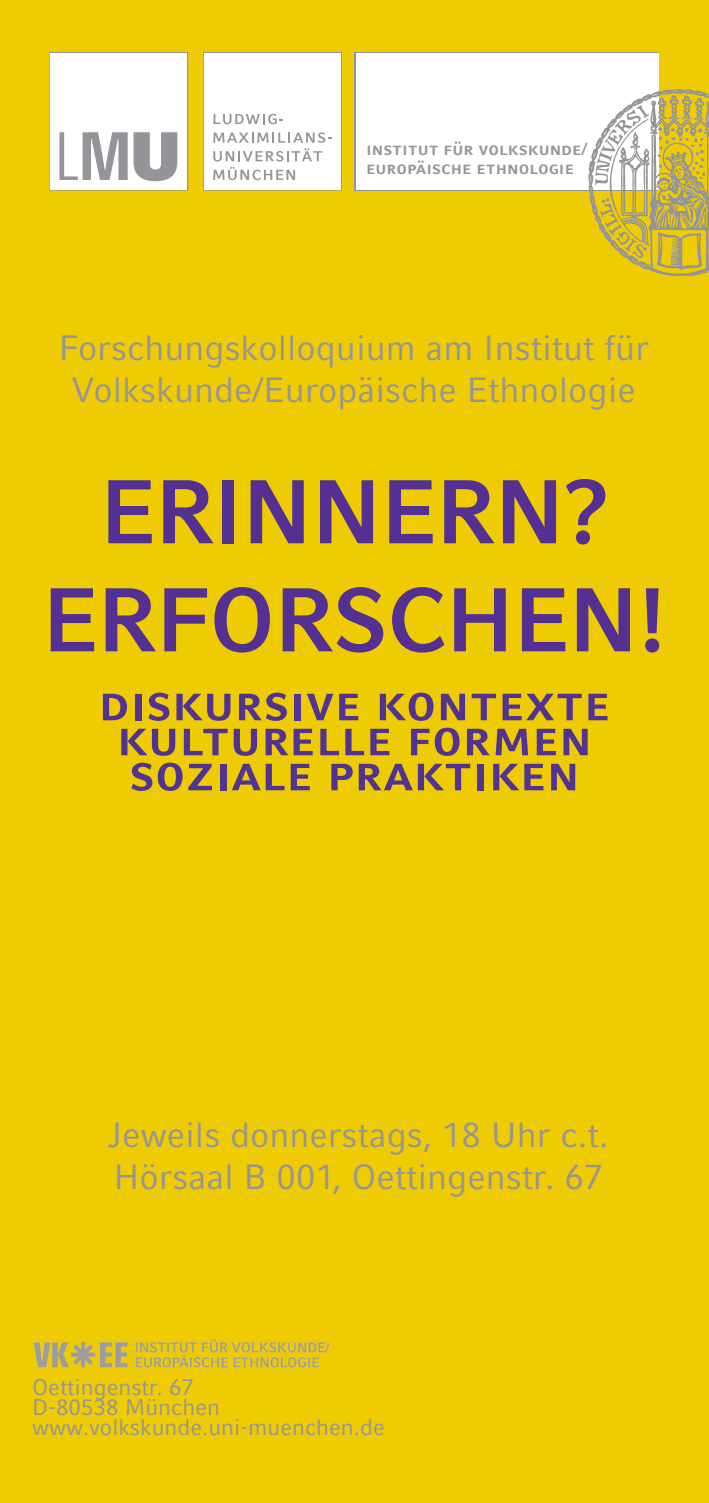
<style>
.page{position:relative;width:709px;height:1503px;background:#fff}
.page>*{position:absolute;margin:0;border:0;box-sizing:border-box;transform-origin:0 0}
.t1{font:90px/108px "LMU Compatil Fact SC Bold";letter-spacing:-.02em;color:#543092;text-align:center}
.t2{font:50px "LMU Compatil Fact SC Bold";color:#503393}
.t3{font:35px/42px "LMU Compatil Fact";color:#939598;text-align:center}
.t4{font:22.5px/20px "LMU Compatil Fact";color:#939598}
.t5{font:17.5px/18.8px "LMU Compatil Fact SC Bold";color:#939598}
</style>
<div class="page">
<div style="left:0;top:0;width:709px;height:1502px;background:#eecb02"></div>
<svg style="left:50px;top:52px;width:138px;height:139px;background:#eaebeb"></svg>
<svg style="left:203px;top:52px;width:139px;height:139px;background:#f4f4f3"></svg>
<svg style="left:354px;top:52px;width:304px;height:139px"></svg>
<div style="left:356px;top:53px;width:302px;height:136px;background:#fff"></div>
<img style="left:32px;top:1339px;width:297px;height:28px">
<svg style="left:588px;top:89px;width:121px;height:187px"></svg>
<p class="t5" style="left:366px;top:140px;width:222px">institut für volkskunde/ europäische ethnologie</p>
<p class="t3" style="left:58px;top:327px;width:592px">Forschungskolloquium am Institut für<br>Volkskunde/Europäische Ethnologie</p>
<h1 class="t1" style="left:42px;top:457px;width:627px">ERINNERN?<br>ERFORSCHEN!</h1>
<h2 class="t2" style="left:98px;top:674px;width:513px">diskursive kontexte</h2>
<h2 class="t2" style="left:117px;top:709px;width:477px">kulturelle formen</h2>
<h2 class="t2" style="left:129px;top:744px;width:452px">soziale praktiken</h2>
<p class="t3" style="left:108px;top:1114px;width:501px;text-align:left">Jeweils donnerstags, 18 Uhr c.t.<br>Hörsaal B 001, Oettingenstr. 67</p>
<p class="t4" style="left:32px;top:1376px;width:354px">Oettingenstr. 67<br>D-80538 München www.volkskunde.uni-muenchen.de</p>
</div>
